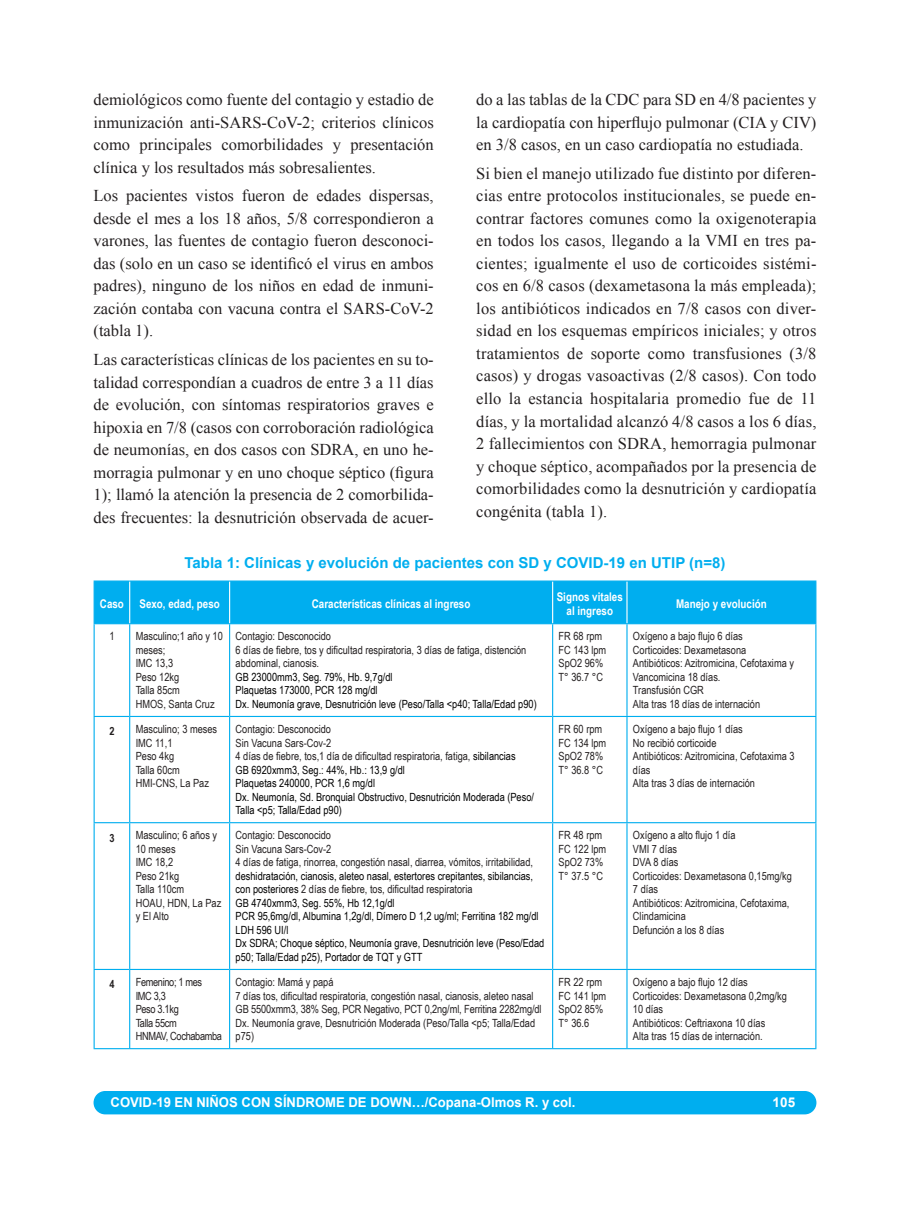
<style>
.page{position:relative;width:910px;height:1208px;background:#fff}
.page>*{position:absolute;margin:0;border:0;box-sizing:border-box;transform-origin:0 0}
.t1{font:16.5px/22.5px "Times New Roman";color:#231f20;text-align:justify}
.t2{font:700 15px "Arial";color:#00aeef}
.t3{font:700 13.5px "Arial";color:#fff}
.t4{font:700 12px/14.4px "Arial Narrow";color:#fff;text-align:center}
.t5{font:11.25px/13.5px "Arial Narrow";color:#231f20}
.t6{font:11.25px/13.5px "Arial Narrow";color:#000001}
.t7{font:11.25px/13.5px "Arial Narrow";letter-spacing:-.03em;color:#231f20}
.t8{font:700 11.25px "Arial Narrow";color:#231f20}
.s1{color:#231f20}
</style>
<div class="page">
<div style="left:94px;top:1091px;width:722px;height:22px;background:#00aeef;border-radius:11px"></div>
<div style="left:94px;top:1091px;width:722px;height:23px;border:2px solid #00aeef;border-radius:11px"></div>
<div style="left:95px;top:581px;width:720px;height:42px;background:#00aeef"></div>
<hr style="left:94px;top:580px;width:36px;height:1px;background:#00aeef">
<hr style="left:94px;top:581px;width:1px;height:42px;background:#00aeef">
<hr style="left:130px;top:580px;width:686px;height:1px;background:#00aeef">
<hr style="left:815px;top:581px;width:1px;height:42px;background:#00aeef">
<hr style="left:94px;top:623px;width:36px;height:1px;background:#00aeef">
<hr style="left:94px;top:624px;width:1px;height:92px;background:#00aeef">
<hr style="left:130px;top:623px;width:100px;height:1px;background:#00aeef">
<hr style="left:129px;top:624px;width:1px;height:92px;background:#00aeef">
<hr style="left:230px;top:623px;width:323px;height:1px;background:#00aeef">
<hr style="left:229px;top:624px;width:1px;height:92px;background:#00aeef">
<hr style="left:553px;top:623px;width:74px;height:1px;background:#00aeef">
<hr style="left:552px;top:624px;width:1px;height:92px;background:#00aeef">
<hr style="left:627px;top:623px;width:189px;height:1px;background:#00aeef">
<hr style="left:626px;top:624px;width:2px;height:92px;background:#00aeef">
<hr style="left:815px;top:624px;width:1px;height:92px;background:#00aeef">
<hr style="left:94px;top:716px;width:36px;height:1px;background:#00aeef">
<hr style="left:94px;top:717px;width:1px;height:105px;background:#00aeef">
<hr style="left:130px;top:716px;width:100px;height:1px;background:#00aeef">
<hr style="left:129px;top:717px;width:1px;height:105px;background:#00aeef">
<hr style="left:230px;top:716px;width:323px;height:1px;background:#00aeef">
<hr style="left:229px;top:717px;width:1px;height:105px;background:#00aeef">
<hr style="left:553px;top:716px;width:74px;height:1px;background:#00aeef">
<hr style="left:552px;top:717px;width:1px;height:105px;background:#00aeef">
<hr style="left:627px;top:716px;width:189px;height:1px;background:#00aeef">
<hr style="left:626px;top:717px;width:1px;height:105px;background:#00aeef">
<hr style="left:815px;top:717px;width:1px;height:105px;background:#00aeef">
<hr style="left:94px;top:822px;width:36px;height:1px;background:#00aeef">
<hr style="left:94px;top:823px;width:1px;height:146px;background:#00aeef">
<hr style="left:130px;top:822px;width:100px;height:1px;background:#00aeef">
<hr style="left:129px;top:823px;width:1px;height:146px;background:#00aeef">
<hr style="left:230px;top:822px;width:323px;height:1px;background:#00aeef">
<hr style="left:229px;top:823px;width:1px;height:146px;background:#00aeef">
<hr style="left:553px;top:822px;width:74px;height:1px;background:#00aeef">
<hr style="left:552px;top:823px;width:1px;height:146px;background:#00aeef">
<hr style="left:627px;top:822px;width:189px;height:1px;background:#00aeef">
<hr style="left:626px;top:823px;width:1px;height:146px;background:#00aeef">
<hr style="left:815px;top:823px;width:1px;height:146px;background:#00aeef">
<hr style="left:94px;top:969px;width:36px;height:1px;background:#00aeef">
<hr style="left:94px;top:970px;width:1px;height:78px;background:#00aeef">
<hr style="left:130px;top:969px;width:100px;height:1px;background:#00aeef">
<hr style="left:129px;top:970px;width:1px;height:78px;background:#00aeef">
<hr style="left:230px;top:969px;width:323px;height:1px;background:#00aeef">
<hr style="left:229px;top:970px;width:1px;height:78px;background:#00aeef">
<hr style="left:553px;top:969px;width:74px;height:1px;background:#00aeef">
<hr style="left:552px;top:970px;width:1px;height:78px;background:#00aeef">
<hr style="left:627px;top:969px;width:189px;height:1px;background:#00aeef">
<hr style="left:626px;top:970px;width:1px;height:78px;background:#00aeef">
<hr style="left:815px;top:970px;width:1px;height:78px;background:#00aeef">
<hr style="left:94px;top:1048px;width:722px;height:1px;background:#00aeef">
<hr style="left:129px;top:581px;width:1px;height:42px;background:#fff">
<hr style="left:229px;top:581px;width:1px;height:42px;background:#fff">
<hr style="left:552px;top:581px;width:1px;height:42px;background:#fff">
<hr style="left:626px;top:581px;width:2px;height:42px;background:#fff">
<p class="t1" style="left:476px;top:88px;width:342px">do a las tablas de la CDC para SD en 4/8 pacientes y la cardiopatía con hiperflujo pulmonar (CIA y CIV) en 3/8 casos, en un caso cardiopatía no estudiada.</p>
<p class="t1" style="left:476px;top:162px;width:342px">Si bien el manejo utilizado fue distinto por diferen&shy;cias entre protocolos institucionales, se puede en&shy;contrar factores comunes como la oxigenoterapia en todos los casos, llegando a la VMI en tres pa&shy;cientes; igualmente el uso de corticoides sistémi&shy;cos en 6/8 casos (dexametasona la más empleada); los antibióticos indicados en 7/8 casos con diver&shy;sidad en los esquemas empíricos iniciales; y otros tratamientos de soporte como transfusiones (3/8 casos) y drogas vasoactivas (2/8 casos). Con todo ello la estancia hospitalaria promedio fue de 11 días, y la mortalidad alcanzó 4/8 casos a los 6 días, 2 fallecimientos con SDRA, hemorragia pulmonar y choque séptico, acompañados por la presencia de comorbilidades como la desnutrición y cardiopatía congénita (tabla 1).</p>
<p class="t2" style="left:185px;top:554px;width:542px">Tabla 1: Clínicas y evolución de pacientes con SD y COVID-19 en UTIP (n=8)</p>
<p class="t1" style="left:94px;top:88px;width:342px">demiológicos como fuente del contagio y estadio de inmunización anti-SARS-CoV-2; criterios clínicos como principales comorbilidades y presentación clínica y los resultados más sobresalientes.</p>
<p class="t1" style="left:94px;top:185px;width:342px">Los pacientes vistos fueron de edades dispersas, desde el mes a los 18 años, 5/8 correspondieron a varones, las fuentes de contagio fueron desconoci&shy;das (solo en un caso se identificó el virus en ambos padres), ninguno de los niños en edad de inmuni&shy;zación contaba con vacuna contra el SARS-CoV-2 (tabla 1).</p>
<p class="t1" style="left:94px;top:348px;width:342px">Las características clínicas de los pacientes en su to&shy;talidad correspondían a cuadros de entre 3 a 11 días de evolución, con síntomas respiratorios graves e hipoxia en 7/8 (casos con corroboración radiológica de neumonías, en dos casos con SDRA, en uno he&shy;morragia pulmonar y en uno choque séptico (figura 1); llamó la atención la presencia de 2 comorbilida&shy;des frecuentes: la desnutrición observada de acuer-</p>
<p class="t4" style="left:100px;top:596px;width:26px">Caso</p>
<p class="t4" style="left:139px;top:596px;width:82px">Sexo, edad, peso</p>
<p class="t4" style="left:312px;top:596px;width:160px">Características clínicas al ingreso</p>
<p class="t4" style="left:557px;top:589px;width:68px">Signos vitales al ingreso</p>
<p class="t4" style="left:676px;top:596px;width:92px">Manejo y evolución</p>
<p class="t5" style="left:109px;top:629px;width:7px">1</p>
<p class="t5" style="left:136px;top:629px;width:89px">Masculino;1 año y 10 meses;<br>IMC 13,3<br>Peso 12kg<br>Talla 85cm<br>HMOS, Santa Cruz</p>
<p class="t5" style="left:236px;top:629px;width:292px">Contagio: Desconocido<br>6 días de fiebre, tos y dificultad respiratoria, 3 días de fatiga, distención abdominal, cianosis.</p>
<p class="t5" style="left:559px;top:629px;width:49px">FR 68 rpm<br>FC 143 lpm<br>SpO2 96%<br>T° 36.7 °C</p>
<p class="t5" style="left:633px;top:629px;width:162px">Oxígeno a bajo flujo 6 días<br>Corticoides: Dexametasona<br>Antibióticos: Azitromicina, Cefotaxima y<br>Vancomicina 18 días.<br>Transfusión CGR<br>Alta tras 18 días de internación</p>
<p class="t6" style="left:236px;top:670px;width:303px">GB 23000mm3, Seg. 79%, Hb. 9,7g/dl<br>Plaquetas 173000, PCR 128 mg/dl<br>Dx. Neumonía grave, Desnutrición leve (Peso/Talla &lt;p40; Talla/Edad p90)</p>
<p class="t8" style="left:109px;top:725px;width:7px">2</p>
<p class="t5" style="left:136px;top:722px;width:83px">Masculino; 3 meses<br>IMC 11,1<br>Peso 4kg<br>Talla 60cm<br>HMI-CNS, La Paz</p>
<p class="t6" style="left:236px;top:722px;width:300px"><span class="s1">Contagio: Desconocido<br>Sin Vacuna Sars-Cov-2<br>4 días de fiebre, tos,1 día de dificultad respiratoria, fatiga,</span> sibilancias<br>GB 6920xmm3, Seg.: 44%, Hb.: 13,9 g/dl<br>Plaquetas 240000, PCR 1,6 mg/dl<br>Dx. Neumonía, Sd. Bronquial Obstructivo, Desnutrición Moderada (Peso/ Talla &lt;p5; Talla/Edad p90)</p>
<p class="t5" style="left:559px;top:722px;width:49px">FR 60 rpm<br>FC 134 lpm<br>SpO2 78%<br>T° 36.8 °C</p>
<p class="t5" style="left:633px;top:722px;width:163px">Oxígeno a bajo flujo 1 días<br>No recibió corticoide<br>Antibióticos: Azitromicina, Cefotaxima 3 días<br>Alta tras 3 días de internación</p>
<p class="t8" style="left:109px;top:831px;width:7px">3</p>
<p class="t5" style="left:136px;top:828px;width:87px">Masculino; 6 años y<br>10 meses<br>IMC 18,2<br>Peso 21kg<br>Talla 110cm<br>HOAU, HDN, La Paz y El Alto</p>
<p class="t5" style="left:236px;top:828px;width:299px">Contagio: Desconocido<br>Sin Vacuna Sars-Cov-2<br>4 días de fatiga, rinorrea, congestión nasal, diarrea, vómitos, irritabilidad,</p>
<p class="t5" style="left:559px;top:828px;width:49px">FR 48 rpm<br>FC 122 lpm<br>SpO2 73%<br>T° 37.5 °C</p>
<p class="t5" style="left:633px;top:828px;width:160px">Oxígeno a alto flujo 1 día<br>VMI 7 días<br>DVA 8 días<br>Corticoides: Dexametasona 0,15mg/kg<br>7 días<br>Antibióticos: Azitromicina, Cefotaxima,<br>Clindamicina<br>Defunción a los 8 días</p>
<p class="t6" style="left:236px;top:869px;width:310px">deshidratación, cianosis, aleteo nasal, estertores crepitantes, sibilancias, con posteriores <span class="s1">2 días de fiebre, tos, dificultad respiratoria<br></span>GB 4740xmm3, Seg. 55%, Hb 12,1g/dl<br>PCR 95,6mg/dl, Albumina 1,2g/dl, Dímero D 1,2 ug/ml; Ferritina 182 mg/dl LDH 596 UI/l<br>Dx SDRA; Choque séptico, Neumonía grave, Desnutrición leve (Peso/Edad p50; Talla/Edad p25), Portador de TQT y GTT</p>
<p class="t8" style="left:109px;top:978px;width:7px">4</p>
<p class="t7" style="left:136px;top:975px;width:88px">Femenino; 1 mes<br>IMC 3,3<br>Peso 3.1kg<br>Talla 55cm<br>HNMAV, Cochabamba</p>
<p class="t5" style="left:236px;top:975px;width:307px">Contagio: Mamá y papá<br>7 días tos, dificultad respiratoria, congestión nasal, cianosis, aleteo nasal GB 5500xmm3, 38% Seg, PCR Negativo, PCT 0,2ng/ml, Ferritina 2282mg/dl Dx. Neumonía grave, Desnutrición Moderada (Peso/Talla &lt;p5; Talla/Edad p75)</p>
<p class="t5" style="left:559px;top:975px;width:49px">FR 22 rpm<br>FC 141 lpm<br>SpO2 85%<br>T° 36.6</p>
<p class="t5" style="left:633px;top:975px;width:155px">Oxígeno a bajo flujo 12 días<br>Corticoides: Dexametasona 0,2mg/kg<br>10 días<br>Antibióticos: Ceftriaxona 10 días<br>Alta tras 15 días de internación.</p>
<p class="t3" style="left:111px;top:1095px;width:466px">COVID-19 EN NIÑOS CON SÍNDROME DE DOWN…/Copana-Olmos R. y col.</p>
<p class="t3" style="left:773px;top:1095px;width:24px">105</p>
</div>
